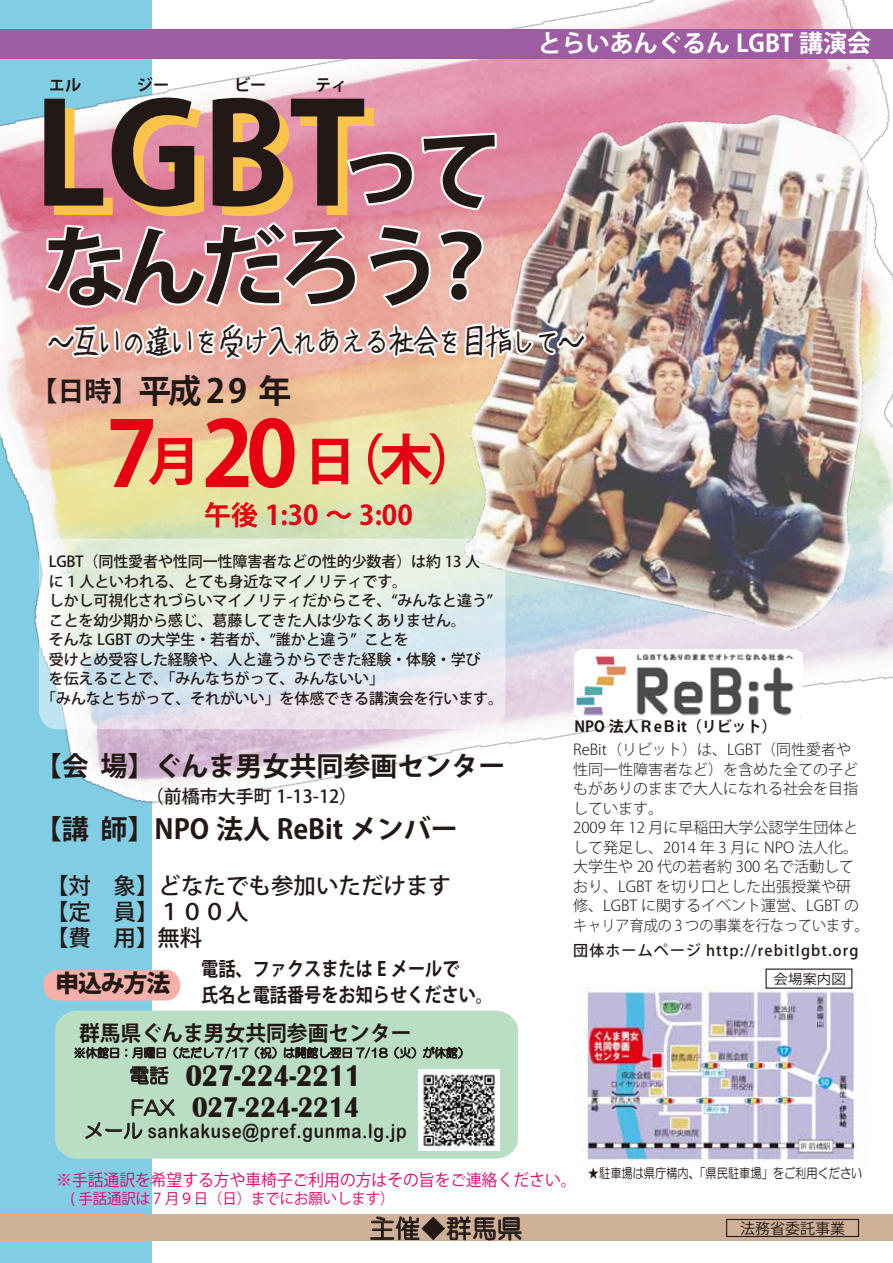
<style>
.page{position:relative;width:893px;height:1263px;background:#fff}
.page>*{position:absolute;margin:0;border:0;box-sizing:border-box;transform-origin:0 0}
.t1{font:700 139.05px "Koz Go Pro";color:#221815}
.t2{font:700 90px "Koz Go Pro";color:#e60012}
.t3{font:700 86.4px/97.2px "Koz Go Pro";letter-spacing:-.085em;color:#221815}
.t4{font:33px "mikachan";letter-spacing:-.09em;color:#221815;scale:.81 1}
.t5{font:700 33px "Koz Go Pro";color:#221815}
.t6{font:700 30.9px "Britannic";color:#221815;scale:.86 1}
.t7{font:700 29.4px "Britannic";color:#221815;scale:.86 1}
.t8{font:700 27px "Koz Go Pro";color:#221815}
.t9{font:700 27px "Koz Go Pro";color:#e60012}
.t10{font:25.5px "HG Maru Gothic MPRO";color:#221815}
.t11{font:700 24px "Koz Go Pro";color:#fff}
.t12{font:800 24px "Koz Go Pro";letter-spacing:-.05em;color:#221815}
.t13{font:500 22.5px/25.8px "Koz Go Pro";color:#221815}
.t14{font:700 21.45px "Koz Go Pro";color:#221815}
.t15{font:19.65px "Arial Rounded MT Bold";letter-spacing:.045em;color:#221815;scale:.86 1}
.t16{font:700 19.5px/25.5px "Koz Go Pro";color:#221815;scale:.88 1}
.t17{font:500 18px "Koz Go Pro";color:#221815}
.t18{font:16.5px "Koz Go Pro";color:#e5006b;scale:.96 1}
.t19{font:500 15px "Koz Go Pro";letter-spacing:-.005em;color:#221815}
.t20{font:300 15px/19.5px "Koz Go Pro";color:#221815}
.t21{font:500 15px "Koz Go Pro";letter-spacing:.075em;color:#221815}
.t22{font:15px "Koz Go Pro";color:#e5006b;scale:.96 1}
.t23{font:700 15px "Koz Go Pro";color:#221815}
.t24{font:15px "Koz Go Pro";color:#221815}
.t25{font:13.5px "HG Maru Gothic MPRO";color:#221815;scale:.83 1}
.t26{font:13.5px "Koz Go Pro";color:#221815;scale:1.07 1}
.s1{font-size:27px}
.s2{font-size:52.5px}
.s3{font-size:54px}
.s4{font-family:"HG Maru Gothic MPRO";font-weight:400;font-size:19.65px}
.s5{font-family:"HG Maru Gothic MPRO"}
</style>
<div class="page">
<div style="left:0;top:0;width:152px;height:1263px;background:#81cde4"></div>
<img style="left:0;top:0;width:893px;height:804px">
<div style="left:0;top:1214px;width:893px;height:27px;background:#cdb096"></div>
<div style="left:0;top:29px;width:893px;height:30px;background:#9e5da2"></div>
<img style="left:575px;top:649px;width:228px;height:69px">
<svg style="left:39px;top:538px;width:466px;height:191px;background:#e2eae9"></svg>
<img style="left:574px;top:987px;width:282px;height:174px">
<img style="left:446px;top:59px;width:447px;height:580px">
<div style="left:55px;top:1011px;width:463px;height:148px;background:#b9dec4"></div>
<svg style="left:74px;top:1041px;width:45px;height:17px"></svg>
<svg style="left:125px;top:1047px;width:41px;height:11px"></svg>
<svg style="left:174px;top:1029px;width:50px;height:29px"></svg>
<div style="left:225px;top:1047px;width:6px;height:11px;border:1px solid #221815"></div>
<svg style="left:232px;top:1048px;width:16px;height:10px"></svg>
<svg style="left:255px;top:1047px;width:22px;height:12px"></svg>
<svg style="left:284px;top:1029px;width:81px;height:36px;background:#9dbaa4"></svg>
<div style="left:365px;top:1047px;width:5px;height:11px;border:1px solid #221815"></div>
<svg style="left:372px;top:1048px;width:16px;height:10px"></svg>
<svg style="left:394px;top:1047px;width:22px;height:12px"></svg>
<svg style="left:423px;top:1041px;width:40px;height:18px"></svg>
<svg style="left:130px;top:1067px;width:38px;height:17px"></svg>
<svg style="left:132px;top:1099px;width:43px;height:17px"></svg>
<svg style="left:86px;top:1122px;width:56px;height:17px"></svg>
<div style="left:43px;top:970px;width:137px;height:30px;background:#f5b1a9"></div>
<img style="left:418px;top:1070px;width:82px;height:81px">
<div style="left:726px;top:1219px;width:133px;height:18px;border:1px solid #221815"></div>
<svg style="left:370px;top:1216px;width:151px;height:24px"></svg>
<svg style="left:41px;top:130px;width:549px;height:234px;background:#e2a5ad"></svg>
<h1 class="t1" style="left:34px;top:65px;width:333px">LGBT</h1>
<h3 class="t3" style="left:42px;top:127px;width:464px">　　　 ってなんだろう？</h3>
<h3 class="t11" style="left:538px;top:28px;width:335px">とらいあんぐるん LGBT 講演会</h3>
<h3 class="t4" style="left:48px;top:324px;width:664px">～互いの違いを受け入れあえる社会を目指して～</h3>
<h3 class="t5" style="left:30px;top:370px;width:263px"><span class="s1">【日時】</span>平成29 年</h3>
<h2 class="t2" style="left:106px;top:396px;width:377px">7<span class="s2">月</span>20 <span class="s2">日</span><span class="s3">（木）</span></h2>
<h3 class="t9" style="left:106px;top:497px;width:309px">　　　 午後 1:30 ～ 3:00</h3>
<p class="t19" style="left:49px;top:552px;width:433px">LGBT（同性愛者や性同一性障害者などの性的少数者）は約 13 人</p>
<p class="t19" style="left:49px;top:572px;width:360px">に 1 人といわれる、とても身近なマイノリティです。</p>
<p class="t19" style="left:49px;top:591px;width:446px">しかし可視化されづらいマイノリティだからこそ、“みんなと違う”</p>
<p class="t19" style="left:49px;top:611px;width:419px">ことを幼少期から感じ、葛藤してきた人は少なくありません。</p>
<p class="t19" style="left:49px;top:630px;width:362px">そんな LGBT の大学生・若者が、“誰かと違う” ことを</p>
<p class="t19" style="left:49px;top:650px;width:434px">受けとめ受容した経験や、人と違うからできた経験・体験・学び</p>
<p class="t19" style="left:49px;top:669px;width:337px">を伝えることで、「みんなちがって、みんないい」</p>
<p class="t19" style="left:41px;top:689px;width:463px">「みんなとちがって、それがいい」を体感できる講演会を行います。</p>
<h3 class="t8" style="left:35px;top:748px;width:472px">【会 場】ぐんま男女共同参画センター</h3>
<h3 class="t8" style="left:35px;top:812px;width:425px">【講 師】NPO 法人 ReBit メンバー</h3>
<p class="t17" style="left:146px;top:785px;width:213px">（前橋市大手町 1-13-12）</p>
<h3 class="t13" style="left:46px;top:874px;width:406px">【対　象】どなたでも参加いただけます【定　員】１００人<br>【費　用】無料</h3>
<h3 class="t16" style="left:201px;top:957px;width:333px">電話、ファクスまたは E メールで<br>氏名と電話番号をお知らせください。</h3>
<h3 class="t14" style="left:79px;top:1019px;width:334px">群馬県ぐんま男女共同参画センター</h3>
<h3 class="t6" style="left:130px;top:1058px;width:271px"><span class="s4">電話</span> 027-224-2211</h3>
<h3 class="t7" style="left:131px;top:1091px;width:267px"><span class="s4">FAX</span> 027-224-2214</h3>
<h3 class="t15" style="left:84px;top:1119px;width:377px"><span class="s5">メール</span> sankakuse@pref.gunma.lg.jp</h3>
<h3 class="t12" style="left:55px;top:968px;width:117px">申込み方法</h3>
<p class="t23" style="left:574px;top:717px;width:204px">NPO 法人ＲeＢit（リビット）</p>
<p class="t20" style="left:573px;top:740px;width:298px">ReBit（リビット）は、LGBT（同性愛者や性同一性障害者など）を含めた全ての子どもがありのままで大人になれる社会を目指しています。<br>2009 年 12 月に早稲田大学公認学生団体として発足し、2014 年 3 月に NPO 法人化。大学生や 20 代の若者約 300 名で活動しており、LGBT を切り口とした出張授業や研修、LGBT に関するイベント運営、LGBT のキャリア育成の 3 つの事業を行なっています。</p>
<p class="t21" style="left:573px;top:941px;width:287px">団体ホームページ http://rebitlgbt.org</p>
<p class="t26" style="left:774px;top:970px;width:69px">会場案内図</p>
<p class="t18" style="left:56px;top:1169px;width:543px">※手話通訳を希望する方や車椅子ご利用の方はその旨をご連絡ください。</p>
<p class="t22" style="left:56px;top:1189px;width:354px">　( 手話通訳は 7 月９日（日）までにお願いします）</p>
<p class="t25" style="left:588px;top:1166px;width:332px">★駐車場は県庁構内、「県民駐車場」をご利用ください</p>
<h3 class="t10" style="left:370px;top:1216px;width:154px">主催◆群馬県</h3>
<p class="t24" style="left:740px;top:1218px;width:107px">法務省委託事業</p>
</div>
